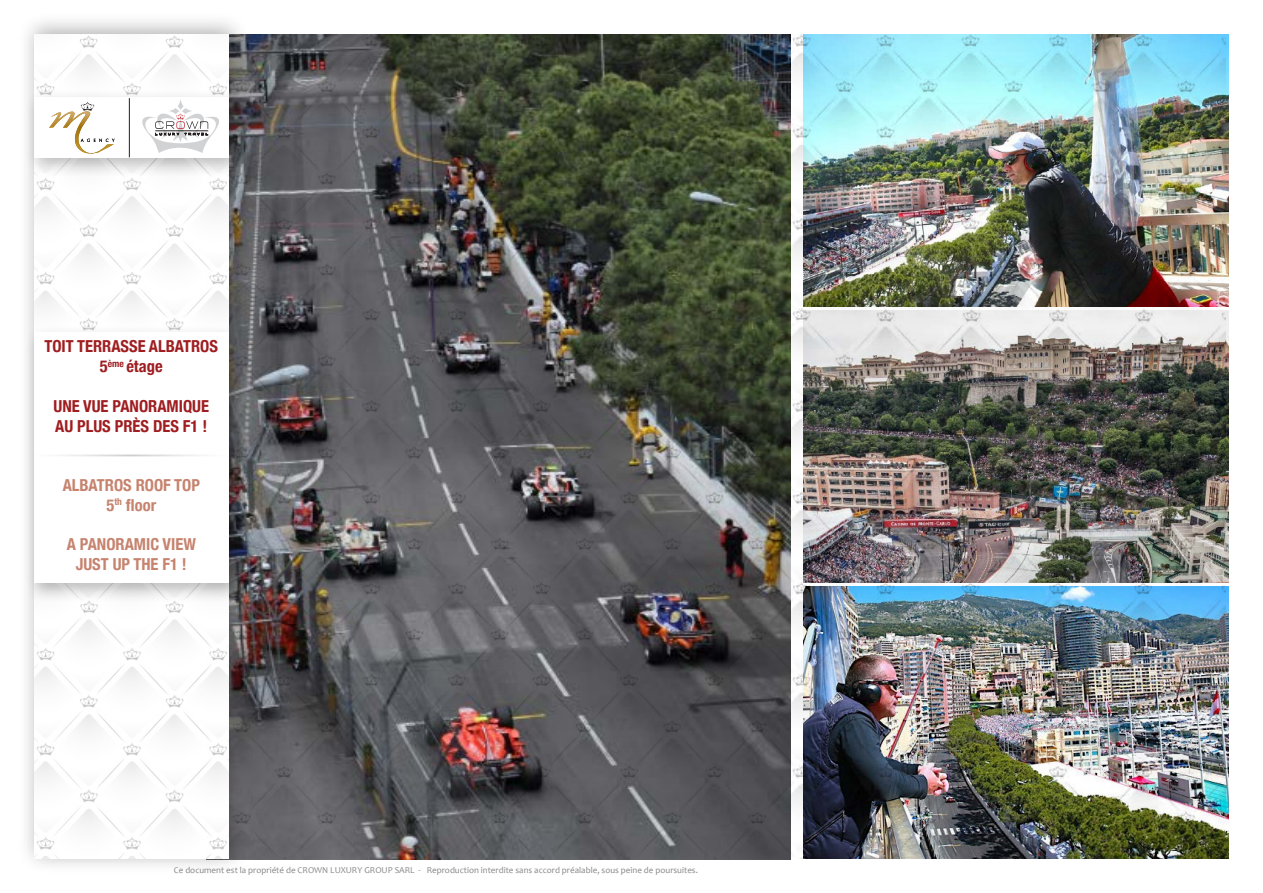
<style>
.page{position:relative;width:1263px;height:893px;background:#fff}
.page>*{position:absolute;margin:0;border:0;box-sizing:border-box;transform-origin:0 0}
.t1{font:700 condensed 16.5px/19.8px "Helvetica Neue";color:#9f1d20;text-align:center}
.t2{font:700 condensed 16.5px/19.8px "Helvetica Neue";color:#c6836e;text-align:center}
.t3{font:9px "Candara";color:#87878a}
</style>
<div class="page">
<img style="left:250px;top:34px;width:976px;height:825px">
<div style="left:18px;top:12px;width:232px;height:862px;background:#231f20;opacity:.35"></div>
<img style="left:34px;top:34px;width:195px;height:825px">
<div style="left:24px;top:89px;width:223px;height:89px;background:#231f20;opacity:.3"></div>
<div style="left:34px;top:97px;width:195px;height:60px;background:#fff"></div>
<hr style="left:129px;top:98px;width:1px;height:59px;background:#231f20">
<svg style="left:49px;top:102px;width:66px;height:59px"></svg>
<svg style="left:142px;top:100px;width:77px;height:53px"></svg>
<div style="left:24px;top:324px;width:223px;height:279px;background:#231f20;opacity:.3"></div>
<div style="left:34px;top:332px;width:195px;height:251px;background:#fff"></div>
<h1 class="t1" style="left:45px;top:335px;width:175px">TOIT TERRASSE ALBATROS<br>5<sup>ème</sup> étage</h1>
<h1 class="t1" style="left:54px;top:395px;width:157px;text-align:left">UNE VUE PANORAMIQUE<br>AU PLUS PRÈS DES F1 !</h1>
<h1 class="t2" style="left:63px;top:474px;width:139px">ALBATROS ROOF TOP<br>5<sup>th</sup> floor</h1>
<h1 class="t2" style="left:67px;top:533px;width:131px">A PANORAMIC VIEW<br>JUST UP THE F1 !</h1>
<p class="t3" style="left:174px;top:864px;width:526px">Ce document est la propriété de CROWN LUXURY GROUP SARL - Reproduction interdite sans accord préalable, sous peine de poursuites.</p>
</div>
